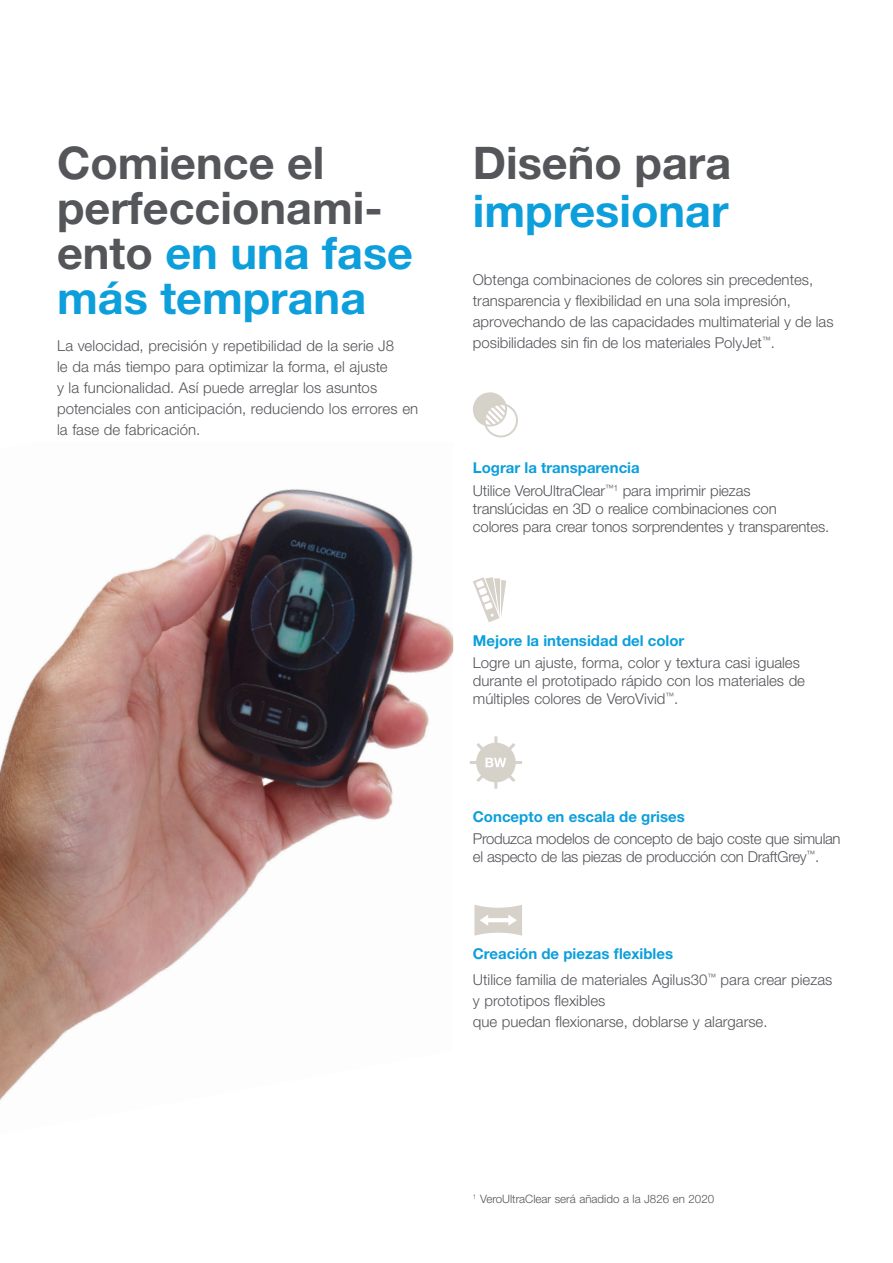
<style>
.page{position:relative;width:893px;height:1263px;background:#fff}
.page>*{position:absolute;margin:0;border:0;box-sizing:border-box;transform-origin:0 0}
.t1{font:700 45px/45px "Helvetica Neue LT Std";color:#54565a}
.t2{font:700 45px "Helvetica Neue LT Std";color:#0c9fdc}
.t3{font:300 15px/21px "Helvetica Neue LT Std";color:#54555a}
.t4{font:300 15px/18px "Helvetica Neue LT Std";letter-spacing:-.02em;color:#54555a}
.t5{font:700 15px "Helvetica Neue LT Std";color:#0c9fdc}
.t6{font:300 11.55px "Helvetica Neue LT Std";color:#54555a}
.s1{color:#0c9fdc}
.s2{font-weight:700;color:#0c9fdc}
</style>
<div class="page">
<svg style="left:473px;top:392px;width:45px;height:45px"></svg>
<svg style="left:473px;top:577px;width:33px;height:45px"></svg>
<svg style="left:474px;top:905px;width:48px;height:31px"></svg>
<svg style="left:470px;top:736px;width:52px;height:53px"></svg>
<img style="left:0;top:489px;width:453px;height:611px">
<h1 class="t1" style="left:57px;top:140px;width:357px">Comience el perfeccionami&shy;ento <span class="s1">en una fase más temprana</span></h1>
<p class="t3" style="left:57px;top:335px;width:363px">La velocidad, precisión y repetibilidad de la serie J8<br>le da más tiempo para optimizar la forma, el ajuste<br>y la funcionalidad. Así puede arreglar los asuntos potenciales con anticipación, reduciendo los errores en la fase de fabricación.</p>
<h1 class="t1" style="left:473px;top:140px;width:260px">Diseño para</h1>
<h1 class="t2" style="left:473px;top:183px;width:257px">impresionar</h1>
<p class="t3" style="left:473px;top:269px;width:362px">Obtenga combinaciones de colores sin precedentes, transparencia y flexibilidad en una sola impresión, aprovechando de las capacidades multimaterial y de las posibilidades sin fin de los materiales PolyJet<sup>™</sup>.</p>
<p class="t3" style="left:473px;top:456px;width:279px;line-height:22.4px"><span class="s2">Lograr la transparencia<br></span>Utilice VeroUltraClear<sup>™1</sup> para imprimir piezas</p>
<p class="t3" style="left:473px;top:499px;width:358px;line-height:18px">translúcidas en 3D o realice combinaciones con<br>colores para crear tonos sorprendentes y transparentes.</p>
<p class="t5" style="left:473px;top:631px;width:213px">Mejore la intensidad del color</p>
<p class="t3" style="left:473px;top:654px;width:334px;line-height:18px">Logre un ajuste, forma, color y textura casi iguales durante el prototipado rápido con los materiales de múltiples colores de VeroVivid<sup>™</sup>.</p>
<p class="t5" style="left:473px;top:807px;width:213px">Concepto en escala de grises</p>
<p class="t4" style="left:473px;top:830px;width:369px">Produzca modelos de concepto de bajo coste que simulan el aspecto de las piezas de producción con DraftGrey<sup>™</sup>.</p>
<p class="t3" style="left:473px;top:941px;width:361px;line-height:25.3px"><span class="s2">Creación de piezas flexibles<br></span>Utilice familia de materiales Agilus30<sup>™</sup> para crear piezas</p>
<p class="t3" style="left:473px;top:989px;width:296px">y prototipos flexibles<br>que puedan flexionarse, doblarse y alargarse.</p>
<p class="t6" style="left:473px;top:1192px;width:243px"><sup>1</sup> VeroUltraClear será añadido a la J826 en 2020</p>
</div>
